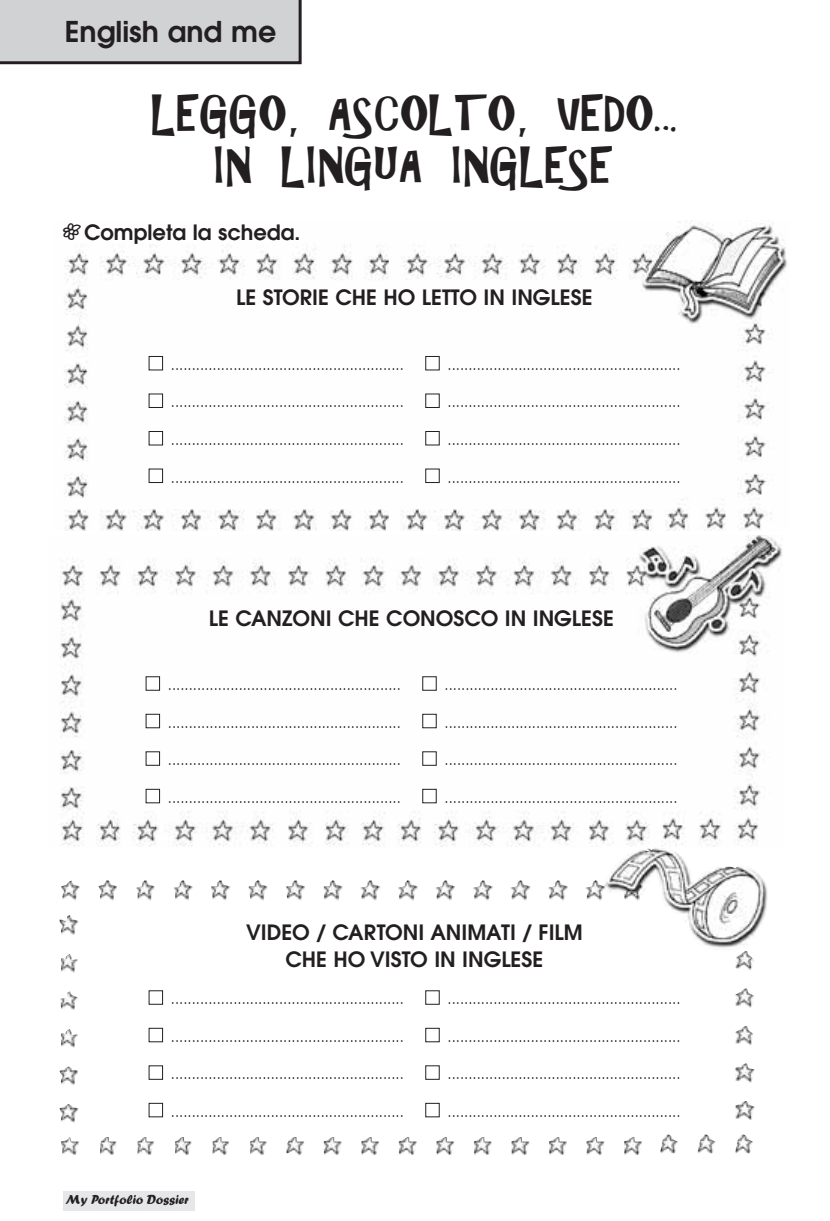
<style>
.page{position:relative;width:830px;height:1221px;background:#fff}
.page>*{position:absolute;margin:0;border:0;box-sizing:border-box;transform-origin:0 0}
.t1{font:45px/52.5px "Gilligans Island";color:#231f20;text-align:center}
.t2{font:600 28.5px "Avant Garde";color:#231f20}
.t3{font:600 21px/27px "Avant Garde";color:#231f20;text-align:center}
.t4{font:15px "Avant Garde";color:#231f20}
.t5{font:13.5px "Forte";color:#231f20}
.s1{font-family:"Good Dog Bones";font-weight:400}
.s2{color:#fff}
</style>
<div class="page">
<div style="left:63px;top:1191px;width:131px;height:19px;background:#e6e7e9"></div>
<img style="left:60px;top:535px;width:722px;height:312px">
<img style="left:64px;top:222px;width:723px;height:308px">
<div style="left:0;top:0;width:301px;height:64px;background:#d1d2d4"></div>
<img style="left:59px;top:848px;width:708px;height:120px">
<h2 class="t2" style="left:65px;top:21px;width:213px">English and me</h2>
<h1 class="t1" style="left:152px;top:91px;width:526px">LEGGO, ASCOLTO, VEDO…<br>IN LINGUA INGLESE</h1>
<h3 class="t3" style="left:63px;top:221px;width:239px"><span class="s1">Q</span> Completa la scheda.</h3>
<h3 class="t3" style="left:236px;top:286px;width:357px">LE STORIE CHE HO LETTO IN INGLESE</h3>
<p class="t4" style="left:148px;top:359px;width:533px"><span class="s2">■</span> ........................................................ <span class="s2">■</span> ........................................................</p>
<p class="t4" style="left:148px;top:396px;width:533px"><span class="s2">■</span> ........................................................ <span class="s2">■</span> ........................................................</p>
<p class="t4" style="left:148px;top:434px;width:533px"><span class="s2">■</span> ........................................................ <span class="s2">■</span> ........................................................</p>
<p class="t4" style="left:148px;top:471px;width:533px"><span class="s2">■</span> ........................................................ <span class="s2">■</span> ........................................................</p>
<h3 class="t3" style="left:209px;top:606px;width:406px">LE CANZONI CHE CONOSCO IN INGLESE</h3>
<p class="t4" style="left:145px;top:679px;width:533px"><span class="s2">■</span> ........................................................ <span class="s2">■</span> ........................................................</p>
<p class="t4" style="left:145px;top:716px;width:533px"><span class="s2">■</span> ........................................................ <span class="s2">■</span> ........................................................</p>
<p class="t4" style="left:145px;top:754px;width:533px"><span class="s2">■</span> ........................................................ <span class="s2">■</span> ........................................................</p>
<p class="t4" style="left:145px;top:791px;width:533px"><span class="s2">■</span> ........................................................ <span class="s2">■</span> ........................................................</p>
<h3 class="t3" style="left:246px;top:920px;width:338px">VIDEO / CARTONI ANIMATI / FILM<br>CHE HO VISTO IN INGLESE</h3>
<p class="t4" style="left:148px;top:993px;width:533px"><span class="s2">■</span> ........................................................ <span class="s2">■</span> ........................................................</p>
<p class="t4" style="left:148px;top:1030px;width:533px"><span class="s2">■</span> ........................................................ <span class="s2">■</span> ........................................................</p>
<p class="t4" style="left:148px;top:1068px;width:533px"><span class="s2">■</span> ........................................................ <span class="s2">■</span> ........................................................</p>
<p class="t4" style="left:148px;top:1105px;width:533px"><span class="s2">■</span> ........................................................ <span class="s2">■</span> ........................................................</p>
<p class="t5" style="left:66px;top:1194px;width:124px">My Portfolio Dossier</p>
</div>
